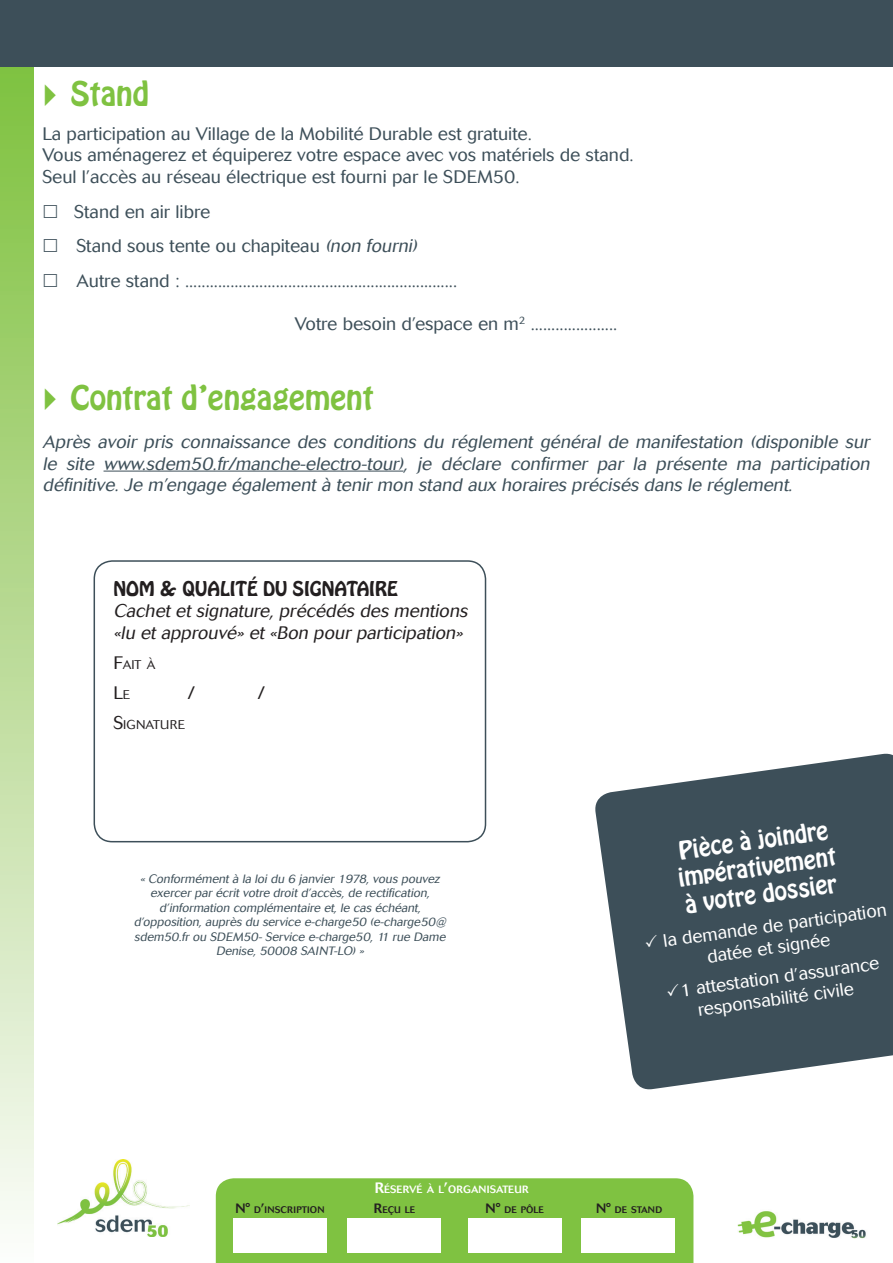
<style>
.page{position:relative;width:893px;height:1263px;background:#fff}
.page>*{position:absolute;margin:0;border:0;box-sizing:border-box;transform-origin:0 0}
.t1{font:30px "Hobo Std";color:#7fc241}
.t2{font:22.5px/27px "Hobo Std";color:#fff}
.t3{font:300 18px/21.6px "Cosmos";color:#3d4f59}
.t4{font:italic 300 18px/21.6px "Cosmos";color:#3d4f59;text-align:justify}
.t5{font:300 18px/21.6px "Cosmos";color:#fff}
.t6{font:italic 300 18px/21.6px "Cosmos";color:#231f20}
.t7{font:18px "Hobo Std";color:#231f20}
.t8{font:300 18px "Cosmos";color:#231f20}
.t9{font:300 12.6px "Cosmos";letter-spacing:.02em;color:#231f20}
.t10{font:300 12.6px "Cosmos";color:#231f20}
.t11{font:italic 300 12px/14.4px "Cosmos";color:#3d4f59;text-align:center}
.t12{font:500 10.5px "Cosmos";letter-spacing:.01em;color:#fff}
.t13{font:500 9.45px "Cosmos";letter-spacing:.02em;color:#231f20}
.s1{font-style:italic}
.s2{font-size:18px}
.s3{font-size:12.6px}
.s4{font-size:15px}
.s5{font-size:13.5px}
</style>
<div class="page">
<div style="left:0;top:64px;width:34px;height:1199px;background:linear-gradient(to bottom,#7ec03d,#fbfbf9)"></div>
<div style="left:0;top:0;width:893px;height:67px;background:#3d4f59"></div>
<div style="left:216px;top:1178px;width:477px;height:85px;background:#7fc241"></div>
<div style="left:233px;top:1217px;width:94px;height:35px;background:#fff"></div>
<div style="left:348px;top:1217px;width:93px;height:35px;background:#fff"></div>
<div style="left:468px;top:1217px;width:94px;height:35px;background:#fff"></div>
<div style="left:581px;top:1217px;width:94px;height:35px;background:#fff"></div>
<hr style="left:104px;top:471px;width:299px;height:1px;background:#3d4f59">
<svg style="left:595px;top:753px;width:298px;height:337px;fill:#3d4f59"></svg>
<div style="left:94px;top:560px;width:392px;height:282px;border:2px solid #3d4f59;border-radius:18px"></div>
<img style="left:57px;top:1160px;width:132px;height:76px">
<img style="left:738px;top:1211px;width:128px;height:28px">
<svg style="left:645px;top:934px;width:13px;height:13px"></svg>
<svg style="left:667px;top:983px;width:13px;height:13px"></svg>
<h1 class="t1" style="left:70px;top:73px;width:80px">Stand</h1>
<p class="t3" style="left:43px;top:123px;width:593px">La participation au Village de la Mobilité Durable est gratuite.<br>Vous aménagerez et équiperez votre espace avec vos matériels de stand.<br>Seul l’accès au réseau électrique est fourni par le SDEM50.</p>
<p class="t3" style="left:74px;top:194px;width:384px;line-height:34.5px">Stand en air libre<br>Stand sous tente ou chapiteau <span class="s1">(non fourni)<br></span>Autre stand : ..................................................................</p>
<p class="t3" style="left:295px;top:313px;width:324px">Votre besoin d’espace en m<sup>2</sup> .....................</p>
<h1 class="t1" style="left:70px;top:377px;width:305px">Contrat d’engagement</h1>
<p class="t4" style="left:43px;top:431px;width:832px">Après avoir pris connaissance des conditions du réglement général de manifestation (disponible sur le site www.sdem50.fr/manche-electro-tour), je déclare confirmer par la présente ma participation définitive. Je m’engage également à tenir mon stand aux horaires précisés dans le réglement.</p>
<p class="t7" style="left:113px;top:576px;width:286px">NOM &amp; QUALITÉ DU SIGNATAIRE</p>
<p class="t6" style="left:113px;top:600px;width:359px">Cachet et signature, précédés des mentions «lu et approuvé» et «Bon pour participation»</p>
<p class="t10" style="left:113px;top:657px;width:43px"><span class="s2">F</span>AIT À</p>
<p class="t8" style="left:113px;top:682px;width:18px">L<span class="s3">E</span></p>
<p class="t8" style="left:188px;top:682px;width:9px">/</p>
<p class="t8" style="left:258px;top:682px;width:9px">/</p>
<p class="t9" style="left:113px;top:717px;width:73px"><span class="s2">S</span>IGNATURE</p>
<p class="t11" style="left:134px;top:872px;width:316px">« Conformément à la loi du 6 janvier 1978, vous pouvez exercer par écrit votre droit d’accès, de rectification, d’information complémentaire et, le cas échéant, d’opposition, auprès du service e-charge50 (e-charge50@ sdem50.fr ou SDEM50- Service e-charge50, 11 rue Dame Denise, 50008 SAINT-LO) »</p>
<p class="t12" style="left:375px;top:1183px;width:155px"><span class="s4">R</span>ÉSERVÉ À L<span class="s4">’</span>ORGANISATEUR</p>
<p class="t2" style="left:673px;top:838px;width:160px;rotate:-8deg">Pièce à joindre impérativement à votre dossier</p>
<p class="t5" style="left:703px;top:925px;width:186px;text-indent:-41px;rotate:-8deg">la demande de participation datée et signée</p>
<p class="t5" style="left:693px;top:978px;width:188px;text-indent:-15px;rotate:-8deg">1 attestation d’assurance responsabilité civile</p>
<p class="t13" style="left:235px;top:1204px;width:91px"><span class="s5">N°</span> D<span class="s5">’</span>INSCRIPTION</p>
<p class="t13" style="left:374px;top:1204px;width:43px"><span class="s5">R</span>EÇU LE</p>
<p class="t13" style="left:486px;top:1204px;width:60px"><span class="s5">N°</span> DE PÔLE</p>
<p class="t13" style="left:596px;top:1204px;width:68px"><span class="s5">N°</span> DE STAND</p>
</div>
